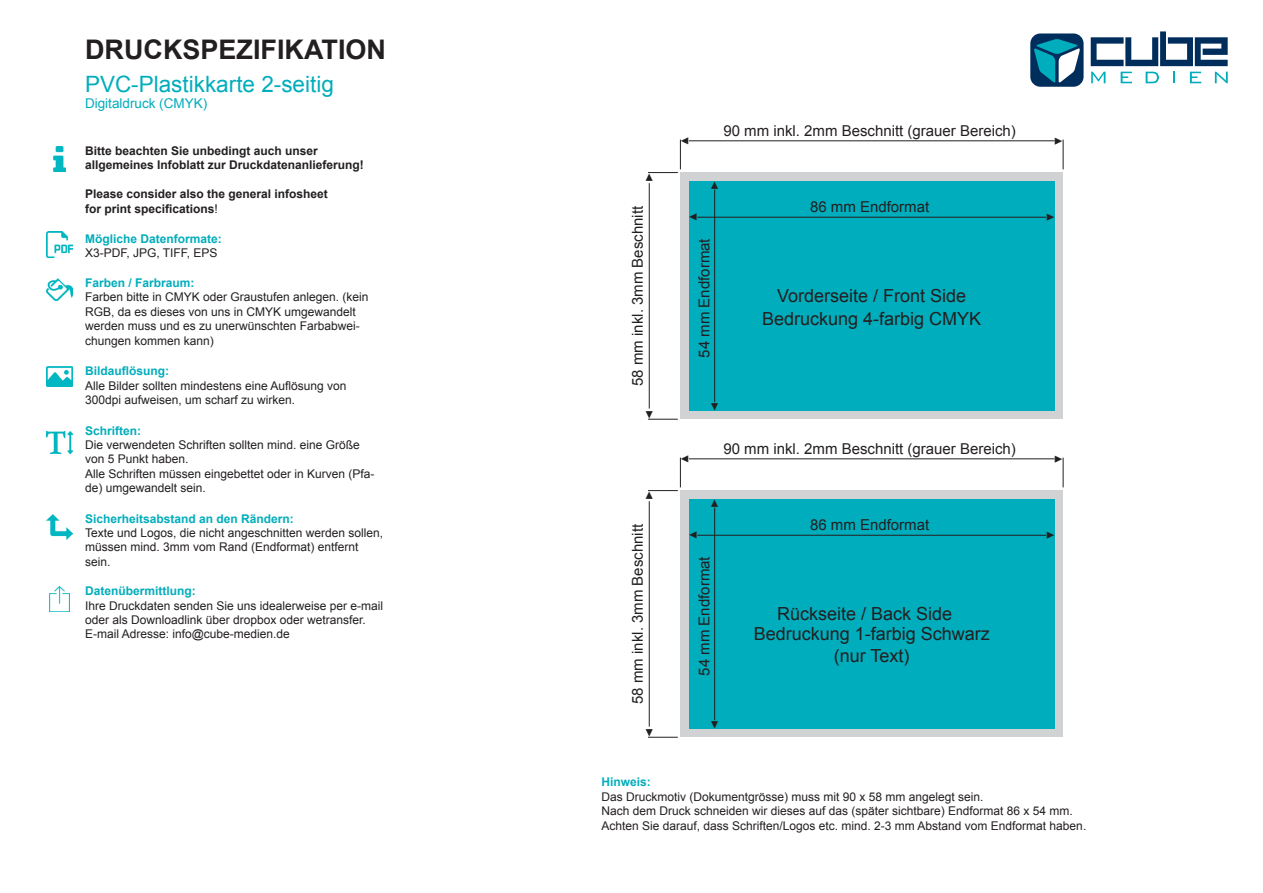
<style>
.page{position:relative;width:1263px;height:893px;background:#fff}
.page>*{position:absolute;margin:0;border:0;box-sizing:border-box;transform-origin:0 0}
.t1{font:700 27px "Arial";color:#231f20}
.t2{font:22.5px "Arial";color:#00adbc}
.t3{font:18px/22px "Arial";color:#231f20;text-align:center}
.t4{font:15px "Arial";color:#231f20}
.t5{font:15px "Minion Pro";color:#231f20}
.t6{font:13.5px "Arial";color:#00adbc}
.t7{font:12px/14.4px "Arial";color:#231f20}
.t8{font:700 12px/14.4px "Arial";color:#231f20}
.t9{font:700 12px "Arial";color:#00adbc}
.s1{font-weight:400}
</style>
<div class="page">
<div style="left:1030px;top:33px;width:53px;height:54px;background:#002e5c;border-radius:10px"></div>
<svg style="left:1034px;top:39px;width:46px;height:44px"></svg>
<svg style="left:1091px;top:31px;width:137px;height:35px"></svg>
<svg style="left:1091px;top:72px;width:14px;height:11px"></svg>
<svg style="left:1120px;top:72px;width:12px;height:11px"></svg>
<svg style="left:1145px;top:72px;width:14px;height:11px"></svg>
<svg style="left:1173px;top:72px;width:2px;height:11px"></svg>
<svg style="left:1190px;top:72px;width:11px;height:11px"></svg>
<svg style="left:1215px;top:72px;width:13px;height:11px"></svg>
<hr style="left:648px;top:172px;width:30px;height:1px;background:#231f20">
<hr style="left:648px;top:490px;width:30px;height:1px;background:#231f20">
<svg style="left:1063px;top:140px;width:1px;height:29px"></svg>
<svg style="left:1063px;top:458px;width:1px;height:29px"></svg>
<hr style="left:648px;top:419px;width:30px;height:1px;background:#231f20">
<hr style="left:648px;top:737px;width:30px;height:1px;background:#231f20">
<svg style="left:680px;top:140px;width:1px;height:29px"></svg>
<svg style="left:680px;top:458px;width:1px;height:29px"></svg>
<hr style="left:649px;top:183px;width:1px;height:226px;background:#231f20">
<hr style="left:649px;top:501px;width:1px;height:226px;background:#231f20">
<hr style="left:689px;top:140px;width:365px;height:1px;background:#231f20">
<hr style="left:689px;top:458px;width:365px;height:1px;background:#231f20">
<img style="left:47px;top:231px;width:25px;height:26px">
<img style="left:47px;top:514px;width:25px;height:26px">
<img style="left:47px;top:366px;width:25px;height:20px">
<img style="left:47px;top:278px;width:25px;height:23px">
<img style="left:47px;top:432px;width:25px;height:22px">
<img style="left:54px;top:146px;width:11px;height:26px">
<img style="left:50px;top:586px;width:19px;height:26px">
<div style="left:680px;top:173px;width:383px;height:246px;background:#d1d2d4"></div>
<div style="left:680px;top:491px;width:383px;height:246px;background:#d1d2d4"></div>
<div style="left:689px;top:181px;width:365px;height:230px;background:#00adbc"></div>
<div style="left:689px;top:499px;width:365px;height:230px;background:#00adbc"></div>
<hr style="left:697px;top:217px;width:349px;height:1px;background:#231f20">
<hr style="left:697px;top:535px;width:349px;height:1px;background:#231f20">
<hr style="left:714px;top:190px;width:1px;height:212px;background:#231f20">
<hr style="left:714px;top:508px;width:1px;height:212px;background:#231f20">
<h1 class="t1" style="left:85px;top:32px;width:303px">DRUCKSPEZIFIKATION</h1>
<h2 class="t2" style="left:85px;top:69px;width:250px">PVC-Plastikkarte 2-seitig</h2>
<p class="t6" style="left:85px;top:94px;width:124px">Digitaldruck (CMYK)</p>
<p class="t8" style="left:85px;top:144px;width:280px">Bitte beachten Sie unbedingt auch unser allgemeines Infoblatt zur Druckdatenanlieferung!</p>
<p class="t8" style="left:85px;top:187px;width:244px">Please consider also the general infosheet for print specifications<span class="s1">!</span></p>
<p class="t9" style="left:85px;top:230px;width:138px">Mögliche Datenformate:</p>
<p class="t7" style="left:85px;top:246px;width:134px">X3-PDF, JPG, TIFF, EPS</p>
<p class="t9" style="left:85px;top:275px;width:111px">Farben / Farbraum:</p>
<p class="t7" style="left:85px;top:290px;width:285px">Farben bitte in CMYK oder Graustufen anlegen. (kein RGB, da es dieses von uns in CMYK umgewandelt werden muss und es zu unerwünschten Farbabwei&shy;chungen kommen kann)</p>
<p class="t9" style="left:85px;top:363px;width:85px">Bildauflösung:</p>
<p class="t7" style="left:85px;top:378px;width:263px">Alle Bilder sollten mindestens eine Auflösung von<br>300dpi aufweisen, um scharf zu wirken.</p>
<p class="t9" style="left:85px;top:422px;width:58px">Schriften:</p>
<p class="t7" style="left:85px;top:438px;width:291px">Die verwendeten Schriften sollten mind. eine Größe von 5 Punkt haben.<br>Alle Schriften müssen eingebettet oder in Kurven (Pfa&shy;de) umgewandelt sein.</p>
<p class="t9" style="left:85px;top:510px;width:210px">Sicherheitsabstand an den Rändern:</p>
<p class="t7" style="left:85px;top:526px;width:300px">Texte und Logos, die nicht angeschnitten werden sollen, müssen mind. 3mm vom Rand (Endformat) entfernt sein.</p>
<p class="t9" style="left:85px;top:583px;width:112px">Datenübermittlung:</p>
<p class="t7" style="left:85px;top:598px;width:300px">Ihre Druckdaten senden Sie uns idealerweise per e-mail oder als Downloadlink über dropbox oder wetransfer.<br>E-mail Adresse: info@cube-medien.de</p>
<p class="t5" style="left:638px;top:182px;width:11px;rotate:-90deg">▶</p>
<p class="t4" style="left:628px;top:386px;width:182px;rotate:-90deg">58 mm inkl. 3mm Beschnitt</p>
<p class="t5" style="left:660px;top:410px;width:11px;rotate:90deg">▶</p>
<p class="t5" style="left:638px;top:500px;width:11px;rotate:-90deg">▶</p>
<p class="t4" style="left:628px;top:704px;width:182px;rotate:-90deg">58 mm inkl. 3mm Beschnitt</p>
<p class="t5" style="left:660px;top:728px;width:11px;rotate:90deg">▶</p>
<p class="t5" style="left:689px;top:152px;width:11px;rotate:-180deg">▶</p>
<p class="t4" style="left:723px;top:121px;width:294px">90 mm inkl. 2mm Beschnitt (grauer Bereich)</p>
<p class="t5" style="left:698px;top:228px;width:11px;rotate:-180deg">▶</p>
<p class="t5" style="left:704px;top:190px;width:11px;rotate:-90deg">▶</p>
<p class="t4" style="left:810px;top:197px;width:121px">86 mm Endformat</p>
<p class="t4" style="left:694px;top:358px;width:121px;rotate:-90deg">54 mm Endformat</p>
<h3 class="t3" style="left:762px;top:285px;width:221px">Vorderseite / Front Side<br>Bedruckung 4-farbig CMYK</h3>
<p class="t5" style="left:689px;top:470px;width:11px;rotate:-180deg">▶</p>
<p class="t5" style="left:726px;top:402px;width:11px;rotate:90deg">▶</p>
<p class="t4" style="left:723px;top:439px;width:294px">90 mm inkl. 2mm Beschnitt (grauer Bereich)</p>
<p class="t5" style="left:704px;top:508px;width:11px;rotate:-90deg">▶</p>
<p class="t5" style="left:698px;top:546px;width:11px;rotate:-180deg">▶</p>
<p class="t4" style="left:694px;top:676px;width:121px;rotate:-90deg">54 mm Endformat</p>
<p class="t5" style="left:726px;top:720px;width:11px;rotate:90deg">▶</p>
<p class="t4" style="left:810px;top:515px;width:121px">86 mm Endformat</p>
<h3 class="t3" style="left:777px;top:603px;width:177px">Rückseite / Back Side</h3>
<h3 class="t3" style="left:754px;top:623px;width:238px;line-height:21.6px">Bedruckung 1-farbig Schwarz (nur Text)</h3>
<p class="t5" style="left:1054px;top:130px;width:11px">▶</p>
<p class="t5" style="left:1046px;top:206px;width:11px">▶</p>
<p class="t5" style="left:1054px;top:448px;width:11px">▶</p>
<p class="t5" style="left:1046px;top:524px;width:11px">▶</p>
<p class="t9" style="left:601px;top:774px;width:51px">Hinweis:</p>
<p class="t7" style="left:601px;top:790px;width:486px">Das Druckmotiv (Dokumentgrösse) muss mit 90 x 58 mm angelegt sein.<br>Nach dem Druck schneiden wir dieses auf das (später sichtbare) Endformat 86 x 54 mm.<br>Achten Sie darauf, dass Schriften/Logos etc. mind. 2-3 mm Abstand vom Endformat haben.</p>
</div>
